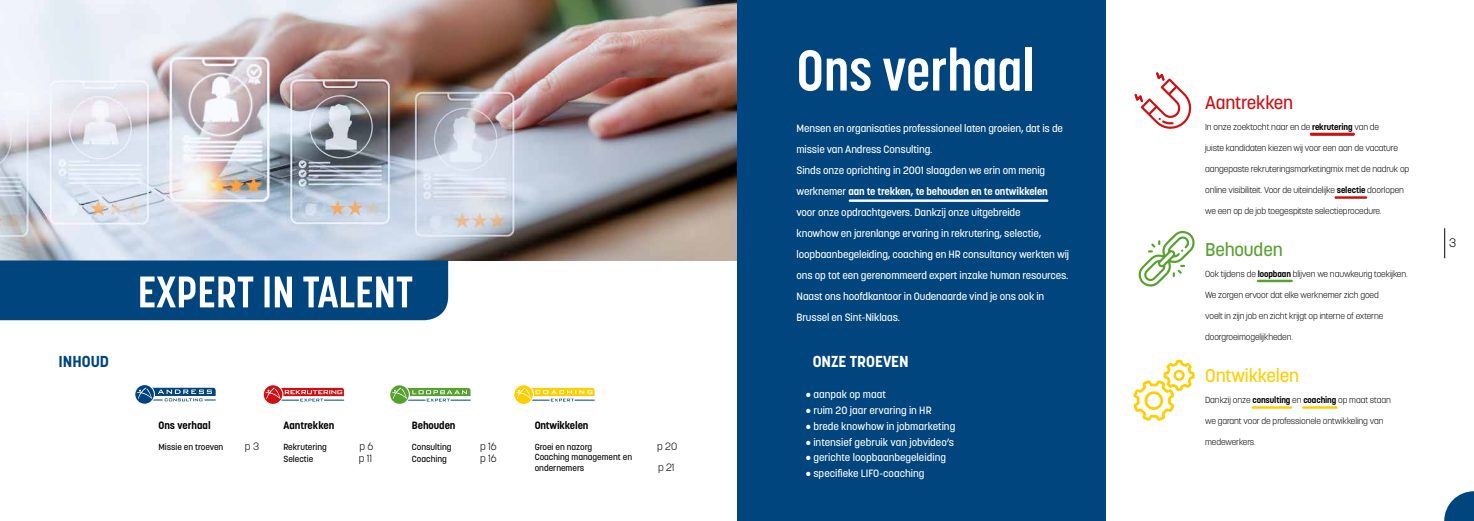
<style>
.page{position:relative;width:1474px;height:521px;background:#fff}
.page>*{position:absolute;margin:0;border:0;box-sizing:border-box;transform-origin:0 0}
.t1{font:700 56.88px "Korolev Condensed";color:#fff}
.t2{font:500 18.38px "Korolev";letter-spacing:-.01em;color:#ffce00}
.t3{font:500 18.38px "Korolev";letter-spacing:-.01em;color:#cd1013}
.t4{font:500 18.38px "Korolev";letter-spacing:-.01em;color:#57a130}
.t5{font:700 15.75px "Korolev";color:#fff}
.t6{font:700 15.75px "Korolev";color:#00457e}
.t7{font:300 12.25px "Korolev";color:#000}
.t8{font:500 10.5px/21px "Korolev";letter-spacing:-.01em;color:#fff}
.t9{font:700 10.5px "Korolev";color:#000}
.t10{font:300 10.5px "Korolev";color:#000}
.t11{font:300 8.75px "Korolev";letter-spacing:-.01em;color:#000}
.t12{font:500 8.75px/10.5px "Korolev";color:#000}
.s1{font-weight:700}
</style>
<div class="page">
<div style="left:737px;top:0;width:368px;height:521px;background:#00457e"></div>
<img style="left:0;top:0;width:737px;height:260px">
<svg style="left:0;top:260px;width:448px;height:60px;background:#276191"></svg>
<svg style="left:1444px;top:491px;width:29px;height:30px"></svg>
<svg style="left:1134px;top:72px;width:57px;height:57px"></svg>
<svg style="left:1138px;top:231px;width:57px;height:56px"></svg>
<svg style="left:1133px;top:360px;width:61px;height:61px"></svg>
<hr style="left:1309px;top:133px;width:45px;height:3px;background:#cd1013;border-radius:2px">
<hr style="left:1334px;top:196px;width:33px;height:3px;background:#cd1013">
<hr style="left:1256px;top:280px;width:36px;height:2px;background:#57a130">
<hr style="left:848px;top:199px;width:200px;height:3px;background:#fff">
<hr style="left:1301px;top:406px;width:36px;height:3px;background:#ffce00">
<hr style="left:1251px;top:406px;width:41px;height:3px;background:#ffce00">
<svg style="left:263px;top:385px;width:81px;height:19px"></svg>
<svg style="left:135px;top:385px;width:81px;height:19px"></svg>
<svg style="left:514px;top:385px;width:80px;height:19px"></svg>
<svg style="left:390px;top:385px;width:80px;height:19px"></svg>
<hr style="left:1444px;top:228px;width:1px;height:30px;background:#000">
<h3 class="t6" style="left:58px;top:352px;width:52px">INHOUD</h3>
<p class="t9" style="left:158px;top:418px;width:54px">Ons verhaal</p>
<p class="t12" style="left:158px;top:441px;width:66px">Missie en troeven</p>
<p class="t10" style="left:245px;top:439px;width:16px">p 3</p>
<p class="t9" style="left:283px;top:418px;width:52px">Aantrekken</p>
<p class="t12" style="left:283px;top:441px;width:45px">Rekrutering</p>
<p class="t10" style="left:359px;top:439px;width:15px">p 6</p>
<p class="t12" style="left:283px;top:454px;width:31px">Selectie</p>
<p class="t10" style="left:359px;top:452px;width:15px">p 11</p>
<p class="t9" style="left:412px;top:418px;width:45px">Behouden</p>
<p class="t12" style="left:412px;top:441px;width:41px">Consulting</p>
<p class="t10" style="left:480px;top:439px;width:18px">p 16</p>
<p class="t12" style="left:412px;top:454px;width:36px">Coaching</p>
<p class="t10" style="left:480px;top:452px;width:18px">p 16</p>
<p class="t9" style="left:534px;top:418px;width:55px">Ontwikkelen</p>
<p class="t12" style="left:534px;top:441px;width:59px">Groei en nazorg</p>
<p class="t10" style="left:657px;top:439px;width:22px">p 20</p>
<p class="t12" style="left:534px;top:452px;width:99px">Coaching management en ondernemers</p>
<p class="t10" style="left:658px;top:460px;width:18px">p 21</p>
<h1 class="t1" style="left:796px;top:37px;width:240px">Ons verhaal</h1>
<p class="t8" style="left:796px;top:118px;width:274px">Mensen en organisaties professioneel laten groeien, dat is de missie van Andress Consulting.<br>Sinds onze oprichting in 2001 slaagden we erin om menig werknemer <span class="s1">aan te trekken, te behouden en te ontwikkelen </span>voor onze opdrachtgevers. Dankzij onze uitgebreide<br>knowhow en jarenlange ervaring in rekrutering, selectie, loopbaanbegeleiding, coaching en HR consultancy werkten wij ons op tot een gerenommeerd expert inzake human resources.<br>Naast ons hoofdkantoor in Oudenaarde vind je ons ook in Brussel en Sint-Niklaas.</p>
<h3 class="t5" style="left:812px;top:351px;width:98px">ONZE TROEVEN</h3>
<p class="t8" style="left:805px;top:384px;width:82px">• aanpak op maat</p>
<p class="t8" style="left:805px;top:400px;width:127px">• ruim 20 jaar ervaring in HR</p>
<p class="t8" style="left:805px;top:416px;width:151px">• brede knowhow in jobmarketing</p>
<p class="t8" style="left:805px;top:431px;width:150px">• intensief gebruik van jobvideo’s</p>
<p class="t8" style="left:805px;top:447px;width:142px">• gerichte loopbaanbegeleiding</p>
<p class="t8" style="left:805px;top:463px;width:120px">• specifieke LIFO-coaching</p>
<h2 class="t3" style="left:1205px;top:90px;width:90px">Aantrekken</h2>
<p class="t11" style="left:1205px;top:121px;width:175px">In onze zoektocht naar en de <span class="s1">rekrutering</span> van de</p>
<p class="t11" style="left:1205px;top:142px;width:194px">juiste kandidaten kiezen wij voor een aan de vacature</p>
<p class="t11" style="left:1205px;top:163px;width:206px">aangepaste rekruteringsmarketingmix met de nadruk op</p>
<p class="t11" style="left:1205px;top:184px;width:200px">online visibiliteit. Voor de uiteindelijke <span class="s1">selectie</span> doorlopen</p>
<p class="t11" style="left:1205px;top:205px;width:178px">we een op de job toegespitste selectieprocedure.</p>
<h2 class="t4" style="left:1205px;top:237px;width:79px">Behouden</h2>
<p class="t11" style="left:1205px;top:268px;width:204px">Ook tijdens de <span class="s1">loopbaan</span> blijven we nauwkeurig toekijken.</p>
<p class="t11" style="left:1205px;top:289px;width:175px">We zorgen ervoor dat elke werknemer zich goed</p>
<p class="t11" style="left:1205px;top:310px;width:180px">voelt in zijn job en zicht krijgt op interne of externe</p>
<p class="t11" style="left:1205px;top:331px;width:89px">doorgroeimogelijkheden.</p>
<h2 class="t2" style="left:1205px;top:363px;width:95px">Ontwikkelen</h2>
<p class="t11" style="left:1205px;top:394px;width:187px">Dankzij onze <span class="s1">consulting</span> en <span class="s1">coaching</span> op maat staan</p>
<p class="t11" style="left:1205px;top:415px;width:180px">we garant voor de professionele ontwikkeling van</p>
<p class="t11" style="left:1205px;top:436px;width:52px">medewerkers.</p>
<p class="t7" style="left:1449px;top:235px;width:9px">3</p>
</div>
